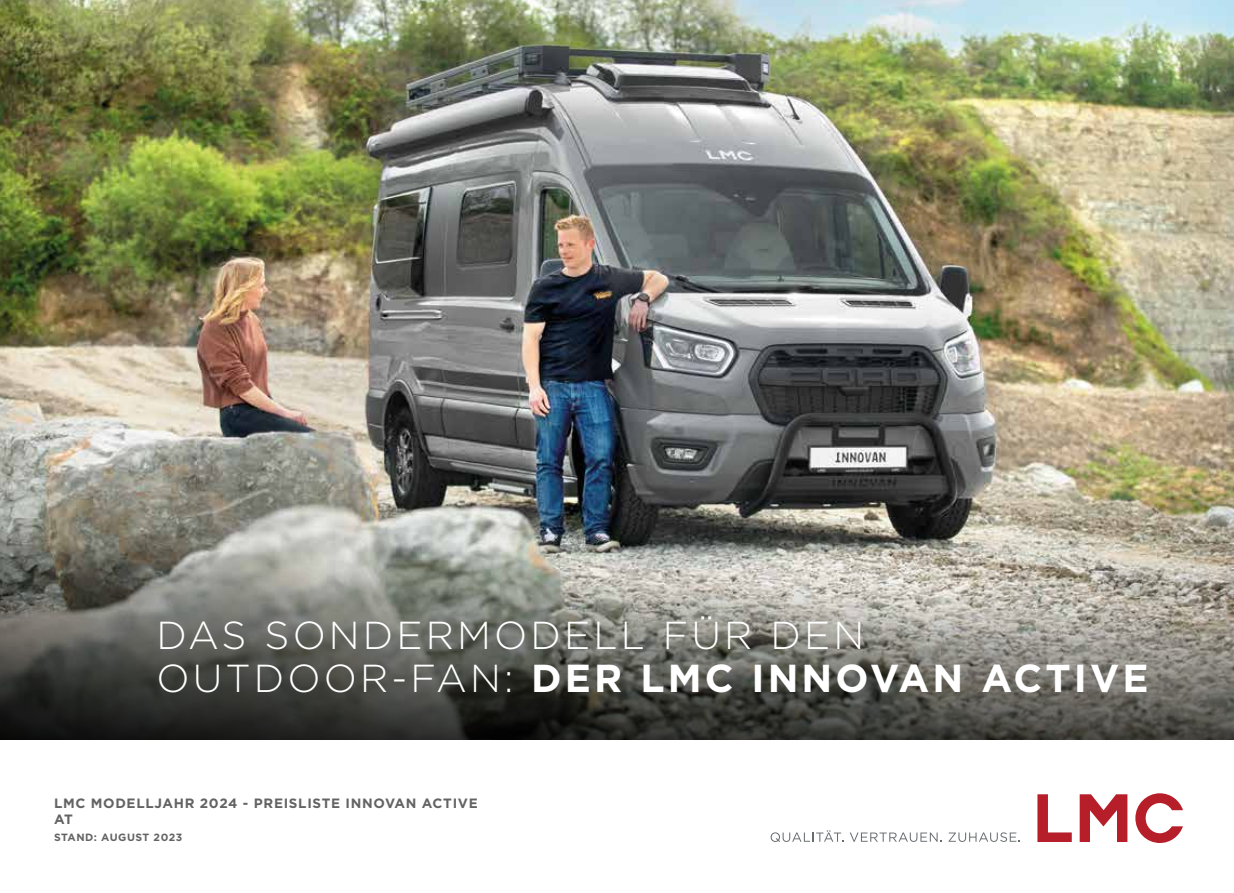
<style>
.page{position:relative;width:1234px;height:893px;background:#fff}
.page>*{position:absolute;margin:0;border:0;box-sizing:border-box;transform-origin:0 0}
.t1{font:300 39px/43.5px "Gotham";letter-spacing:.08em;color:#fff}
.t2{font:700 13.5px/16.2px "Gotham";letter-spacing:.05em;color:#646363}
.t3{font:700 10.5px "Gotham";letter-spacing:.05em;color:#646363}
.s1{font-weight:700}
</style>
<div class="page">
<img style="left:0;top:0;width:1233px;height:495px">
<svg style="left:0;top:495px;width:1233px;height:245px;background:#77776f"></svg>
<svg style="left:1037px;top:794px;width:90px;height:48px"></svg>
<svg style="left:1135px;top:793px;width:47px;height:50px"></svg>
<svg style="left:770px;top:830px;width:73px;height:12px"></svg>
<svg style="left:849px;top:832px;width:92px;height:10px"></svg>
<svg style="left:948px;top:832px;width:71px;height:10px"></svg>
<p class="t1" style="left:156px;top:612px;width:993px">DAS SONDERMODELL FÜR DEN<br>OUTDOOR-FAN: <span class="s1">DER LMC INNOVAN ACTIVE</span></p>
<p class="t2" style="left:54px;top:795px;width:425px">LMC MODELLJAHR 2024 - PREISLISTE INNOVAN ACTIVE<br>AT</p>
<p class="t3" style="left:54px;top:830px;width:130px">STAND: AUGUST 2023</p>
</div>
